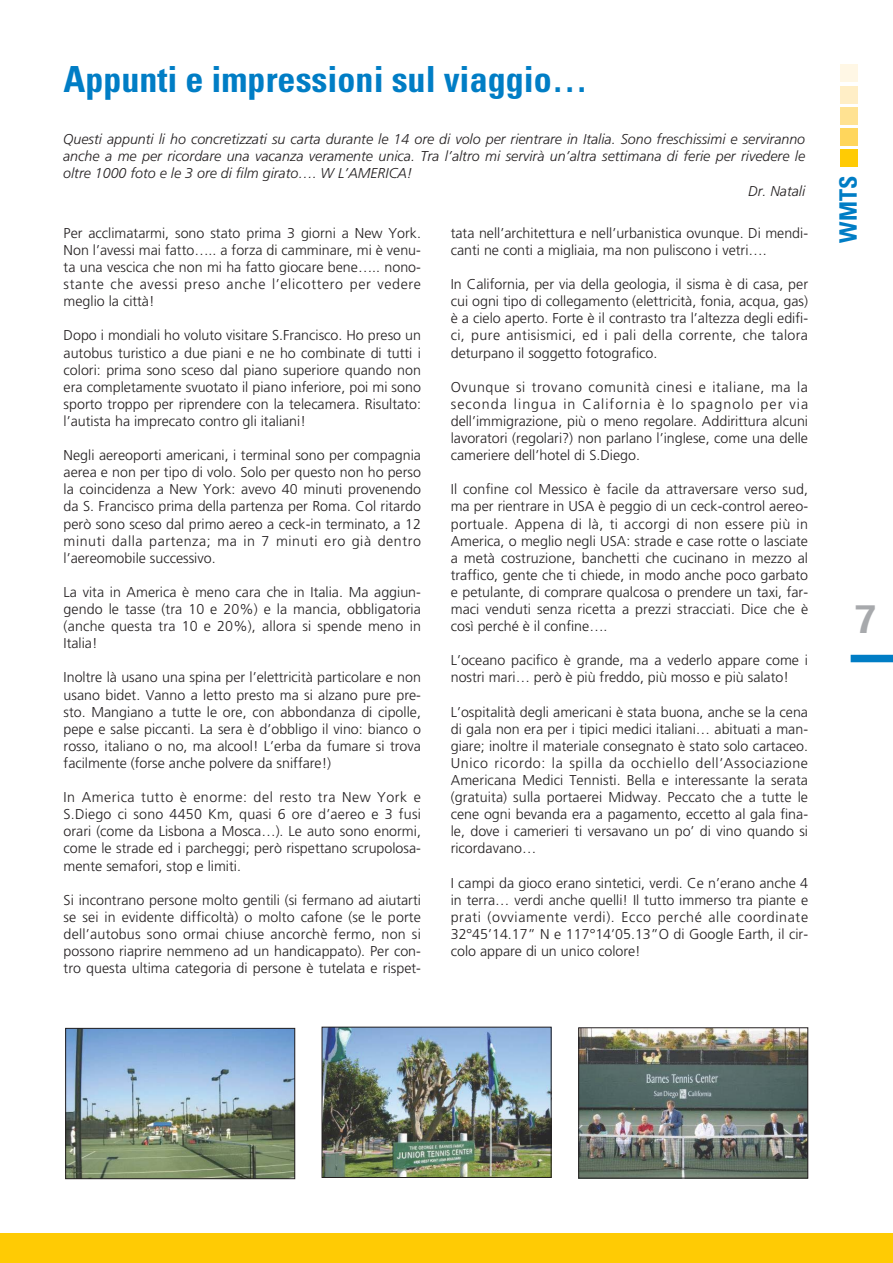
<style>
.page{position:relative;width:893px;height:1263px;background:#fff}
.page>*{position:absolute;margin:0;border:0;box-sizing:border-box;transform-origin:0 0}
.t1{font:700 condensed 37.5px "Helvetica";color:#a7a9ac;scale:1.2 1}
.t2{font:700 condensed 36px "Univers";color:#007dc5}
.t3{font:700 condensed 24px "Univers";color:#007dc5}
.t4{font:300 14.25px/17.1px "Frutiger";color:#231f20;text-align:justify}
.t5{font:italic 300 14.25px "Frutiger";color:#231f20}
</style>
<div class="page">
<div style="left:840px;top:150px;width:17px;height:17px;background:#ffcb04"></div>
<div style="left:840px;top:129px;width:17px;height:17px;background:#ffd65c"></div>
<div style="left:840px;top:107px;width:17px;height:17px;background:#ffe292"></div>
<div style="left:840px;top:86px;width:17px;height:17px;background:#ffeec6"></div>
<div style="left:840px;top:65px;width:17px;height:17px;background:#fff7e5"></div>
<div style="left:0;top:1233px;width:892px;height:30px;background:#ffcb04"></div>
<div style="left:850px;top:655px;width:42px;height:7px;background:#007dc5"></div>
<img style="left:67px;top:1030px;width:226px;height:147px">
<div style="left:65px;top:1028px;width:230px;height:151px;border:1px solid #231f20"></div>
<img style="left:324px;top:1029px;width:225px;height:147px">
<div style="left:322px;top:1027px;width:229px;height:151px;border:1px solid #231f20"></div>
<img style="left:580px;top:1029px;width:226px;height:147px">
<div style="left:578px;top:1027px;width:230px;height:151px;border:1px solid #231f20"></div>
<h2 class="t2" style="left:64px;top:66px;width:525px">Appunti e impressioni sul viaggio…</h2>
<p class="t5" style="left:63px;top:134px;width:743px">Questi appunti li ho concretizzati su carta durante le 14 ore di volo per rientrare in Italia. Sono freschissimi e serviranno</p>
<p class="t5" style="left:63px;top:151px;width:743px">anche a me per ricordare una vacanza veramente unica. Tra l’altro mi servirà un’altra settimana di ferie per rivedere le</p>
<p class="t5" style="left:63px;top:168px;width:351px">oltre 1000 foto e le 3 ore di film girato…. W L’AMERICA!</p>
<p class="t5" style="left:748px;top:185px;width:58px">Dr. Natali</p>
<p class="t4" style="left:64px;top:225px;width:359px">Per acclimatarmi, sono stato prima 3 giorni a New York.</p>
<p class="t4" style="left:64px;top:243px;width:359px">Non l’avessi mai fatto….. a forza di camminare, mi è venu&shy;ta una vescica che non mi ha fatto giocare bene….. nono&shy;stante che avessi preso anche l’elicottero per vedere meglio la città!</p>
<p class="t4" style="left:64px;top:328px;width:359px">Dopo i mondiali ho voluto visitare S.Francisco. Ho preso un autobus turistico a due piani e ne ho combinate di tutti i colori: prima sono sceso dal piano superiore quando non era completamente svuotato il piano inferiore, poi mi sono sporto troppo per riprendere con la telecamera. Risultato: l’autista ha imprecato contro gli italiani!</p>
<p class="t4" style="left:64px;top:448px;width:359px">Negli aereoporti americani, i terminal sono per compagnia aerea e non per tipo di volo. Solo per questo non ho perso la coincidenza a New York: avevo 40 minuti provenendo da S. Francisco prima della partenza per Roma. Col ritardo però sono sceso dal primo aereo a ceck-in terminato, a 12 minuti dalla partenza; ma in 7 minuti ero già dentro l’aereomobile successivo.</p>
<p class="t4" style="left:64px;top:585px;width:359px">La vita in America è meno cara che in Italia. Ma aggiun&shy;gendo le tasse (tra 10 e 20%) e la mancia, obbligatoria (anche questa tra 10 e 20%), allora si spende meno in Italia!</p>
<p class="t4" style="left:64px;top:670px;width:359px">Inoltre là usano una spina per l’elettricità particolare e non usano bidet. Vanno a letto presto ma si alzano pure pre&shy;sto. Mangiano a tutte le ore, con abbondanza di cipolle, pepe e salse piccanti. La sera è d’obbligo il vino: bianco o rosso, italiano o no, ma alcool! L’erba da fumare si trova facilmente (forse anche polvere da sniffare!)</p>
<p class="t4" style="left:64px;top:790px;width:359px">In America tutto è enorme: del resto tra New York e S.Diego ci sono 4450 Km, quasi 6 ore d’aereo e 3 fusi orari (come da Lisbona a Mosca…). Le auto sono enormi, come le strade ed i parcheggi; però rispettano scrupolosa&shy;mente semafori, stop e limiti.</p>
<p class="t4" style="left:64px;top:892px;width:359px">Si incontrano persone molto gentili (si fermano ad aiutarti se sei in evidente difficoltà) o molto cafone (se le porte dell’autobus sono ormai chiuse ancorchè fermo, non si possono riaprire nemmeno ad un handicappato). Per con&shy;tro questa ultima categoria di persone è tutelata e rispet-</p>
<p class="t4" style="left:451px;top:225px;width:359px">tata nell’architettura e nell’urbanistica ovunque. Di mendi&shy;canti ne conti a migliaia, ma non puliscono i vetri….</p>
<p class="t4" style="left:451px;top:277px;width:359px">In California, per via della geologia, il sisma è di casa, per cui ogni tipo di collegamento (elettricità, fonia, acqua, gas) è a cielo aperto. Forte è il contrasto tra l’altezza degli edifi&shy;ci, pure antisismici, ed i pali della corrente, che talora deturpano il soggetto fotografico.</p>
<p class="t4" style="left:451px;top:379px;width:359px">Ovunque si trovano comunità cinesi e italiane, ma la seconda lingua in California è lo spagnolo per via dell’immigrazione, più o meno regolare. Addirittura alcuni lavoratori (regolari?) non parlano l’inglese, come una delle cameriere dell’hotel di S.Diego.</p>
<p class="t4" style="left:451px;top:482px;width:359px">Il confine col Messico è facile da attraversare verso sud, ma per rientrare in USA è peggio di un ceck-control aereo&shy;portuale. Appena di là, ti accorgi di non essere più in America, o meglio negli USA: strade e case rotte o lasciate a metà costruzione, banchetti che cucinano in mezzo al traffico, gente che ti chiede, in modo anche poco garbato e petulante, di comprare qualcosa o prendere un taxi, far&shy;maci venduti senza ricetta a prezzi stracciati. Dice che è così perché è il confine….</p>
<p class="t4" style="left:451px;top:653px;width:359px">L’oceano pacifico è grande, ma a vederlo appare come i nostri mari… però è più freddo, più mosso e più salato!</p>
<p class="t4" style="left:451px;top:704px;width:359px">L’ospitalità degli americani è stata buona, anche se la cena di gala non era per i tipici medici italiani… abituati a man&shy;giare; inoltre il materiale consegnato è stato solo cartaceo.<br>Unico ricordo: la spilla da occhiello dell’Associazione Americana Medici Tennisti. Bella e interessante la serata (gratuita) sulla portaerei Midway. Peccato che a tutte le cene ogni bevanda era a pagamento, eccetto al gala fina&shy;le, dove i camerieri ti versavano un po’ di vino quando si ricordavano…</p>
<p class="t4" style="left:451px;top:875px;width:359px">I campi da gioco erano sintetici, verdi. Ce n’erano anche 4 in terra… verdi anche quelli! Il tutto immerso tra piante e prati (ovviamente verdi). Ecco perché alle coordinate 32°45’14.17” N e 117°14’05.13”O di Google Earth, il cir&shy;colo appare di un unico colore!</p>
<h3 class="t3" style="left:839px;top:243px;width:68px;rotate:-90deg">WMTS</h3>
<h1 class="t1" style="left:854px;top:605px;width:20px">7</h1>
</div>
